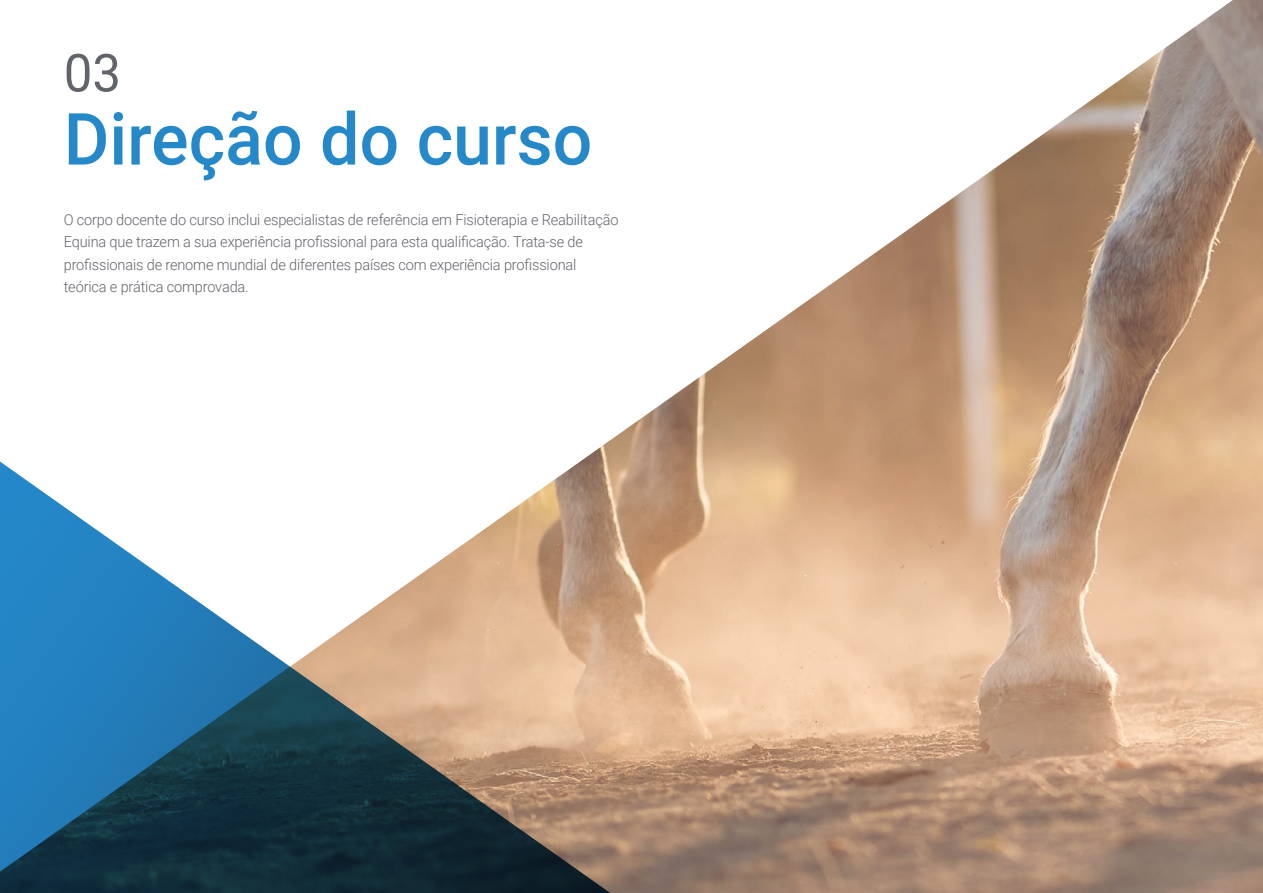
<style>
.page{position:relative;width:1263px;height:893px;background:#fff}
.page>*{position:absolute;margin:0;border:0;box-sizing:border-box;transform-origin:0 0}
.t1{font:500 72px "Roboto";color:#2488c9}
.t2{font:52.5px "Roboto";color:#61646a}
.t3{font:300 15px/22.5px "Roboto";letter-spacing:-.01em;color:#61646a}
</style>
<div class="page">
<img style="left:602px;top:0;width:661px;height:893px">
<svg style="left:0;top:446px;width:640px;height:447px"></svg>
<h2 class="t2" style="left:64px;top:36px;width:59px">03</h2>
<h1 class="t1" style="left:64px;top:89px;width:530px">Direção do curso</h1>
<p class="t3" style="left:64px;top:208px;width:556px">O corpo docente do curso inclui especialistas de referência em Fisioterapia e Reabilitação Equina que trazem a sua experiência profissional para esta qualificação. Trata-se de profissionais de renome mundial de diferentes países com experiência profissional teórica e prática comprovada.</p>
</div>
